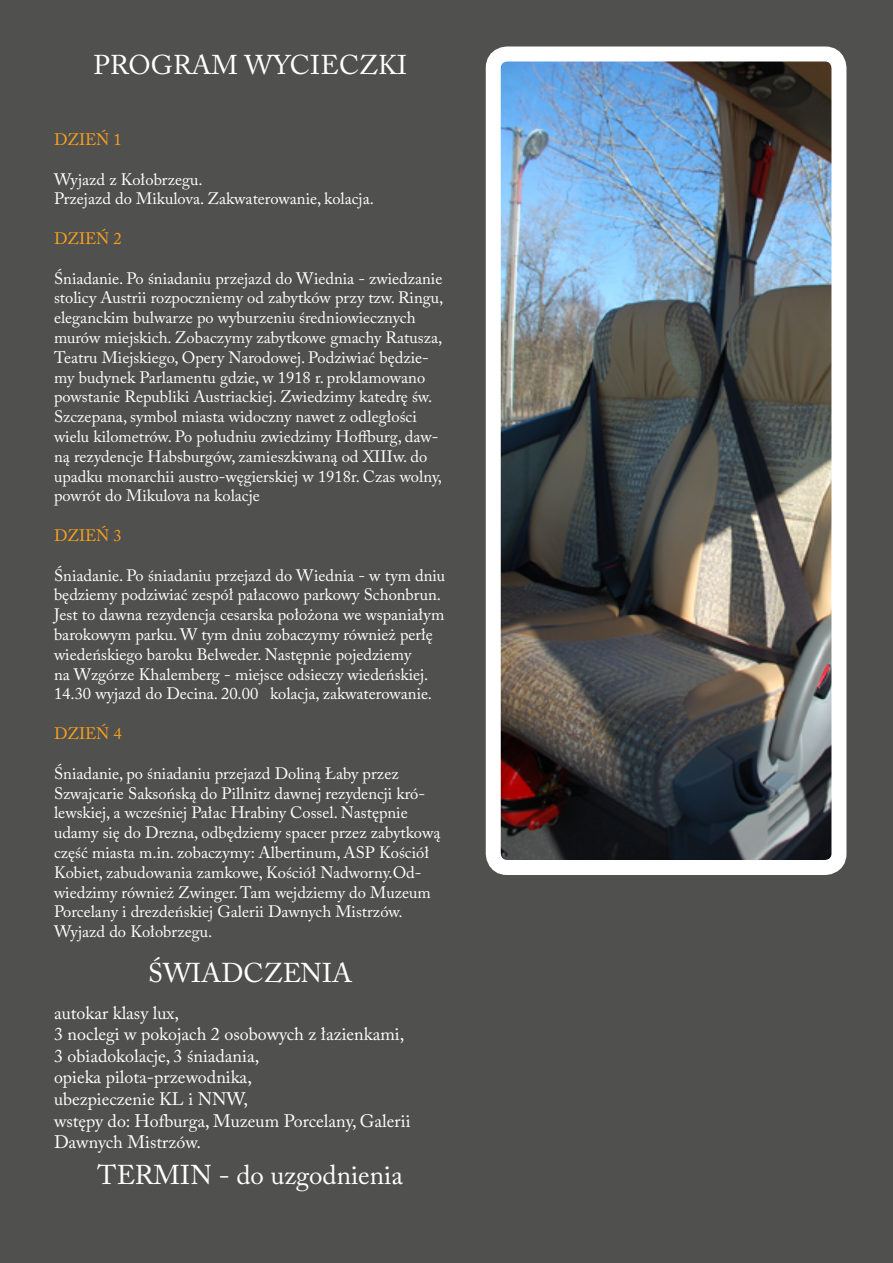
<style>
.page{position:relative;width:893px;height:1263px;background:#50504f}
.page>*{position:absolute;margin:0;border:0;box-sizing:border-box;transform-origin:0 0}
.t1{font:27px "Adobe Caslon Pro";color:#fff}
.t2{font:18px/21.6px "Adobe Caslon Pro";color:#fff}
.t3{font:16.5px/19.8px "Adobe Caslon Pro";color:#fff}
.t4{font:16.5px "Adobe Caslon Pro";color:#faa21b}
</style>
<div class="page">
<img style="left:502px;top:63px;width:328px;height:796px">
<div style="left:486px;top:47px;width:360px;height:828px;border:15px solid #fff;border-radius:14px"></div>
<h1 class="t1" style="left:93px;top:49px;width:315px">PROGRAM WYCIECZKI</h1>
<p class="t4" style="left:54px;top:130px;width:69px">DZIEŃ 1</p>
<p class="t3" style="left:54px;top:169px;width:321px">Wyjazd z Kołobrzegu.<br>Przejazd do Mikulova. Zakwaterowanie, kolacja.</p>
<p class="t4" style="left:54px;top:229px;width:69px">DZIEŃ 2</p>
<p class="t3" style="left:54px;top:268px;width:391px">Śniadanie. Po śniadaniu przejazd do Wiednia - zwiedzanie stolicy Austrii rozpoczniemy od zabytków przy tzw. Ringu, eleganckim bulwarze po wyburzeniu średniowiecznych murów miejskich. Zobaczymy zabytkowe gmachy Ratusza, Teatru Miejskiego, Opery Narodowej. Podziwiać będzie&shy;my budynek Parlamentu gdzie, w 1918 r. proklamowano powstanie Republiki Austriackiej. Zwiedzimy katedrę św.<br>Szczepana, symbol miasta widoczny nawet z odległości wielu kilometrów. Po południu zwiedzimy Hoffburg, daw&shy;ną rezydencje Habsburgów, zamieszkiwaną od XIIIw. do upadku monarchii austro-węgierskiej w 1918r. Czas wolny, powrót do Mikulova na kolacje</p>
<p class="t4" style="left:54px;top:526px;width:69px">DZIEŃ 3</p>
<p class="t3" style="left:54px;top:565px;width:393px">Śniadanie. Po śniadaniu przejazd do Wiednia - w tym dniu będziemy podziwiać zespół pałacowo parkowy Schonbrun.<br>Jest to dawna rezydencja cesarska położona we wspaniałym barokowym parku. W tym dniu zobaczymy również perłę wiedeńskiego baroku Belweder. Następnie pojedziemy<br>na Wzgórze Khalemberg - miejsce odsieczy wiedeńskiej.<br>14.30 wyjazd do Decina. 20.00 kolacja, zakwaterowanie.</p>
<p class="t4" style="left:54px;top:724px;width:69px">DZIEŃ 4</p>
<p class="t3" style="left:54px;top:763px;width:388px">Śniadanie, po śniadaniu przejazd Doliną Łaby przez Szwajcarie Saksońską do Pillnitz dawnej rezydencji kró&shy;lewskiej, a wcześniej Pałac Hrabiny Cossel. Następnie udamy się do Drezna, odbędziemy spacer przez zabytkową część miasta m.in. zobaczymy: Albertinum, ASP Kościół Kobiet, zabudowania zamkowe, Kościół Nadworny.Od&shy;wiedzimy również Zwinger. Tam wejdziemy do Muzeum Porcelany i drezdeńskiej Galerii Dawnych Mistrzów.<br>Wyjazd do Kołobrzegu.</p>
<h1 class="t1" style="left:148px;top:957px;width:205px">ŚWIADCZENIA</h1>
<p class="t2" style="left:54px;top:1002px;width:358px">autokar klasy lux,<br>3 noclegi w pokojach 2 osobowych z łazienkami,<br>3 obiadokolacje, 3 śniadania,<br>opieka pilota-przewodnika,<br>ubezpieczenie KL i NNW,<br>wstępy do: Hofburga, Muzeum Porcelany, Galerii<br>Dawnych Mistrzów.</p>
<h1 class="t1" style="left:98px;top:1159px;width:307px">TERMIN - do uzgodnienia</h1>
</div>
